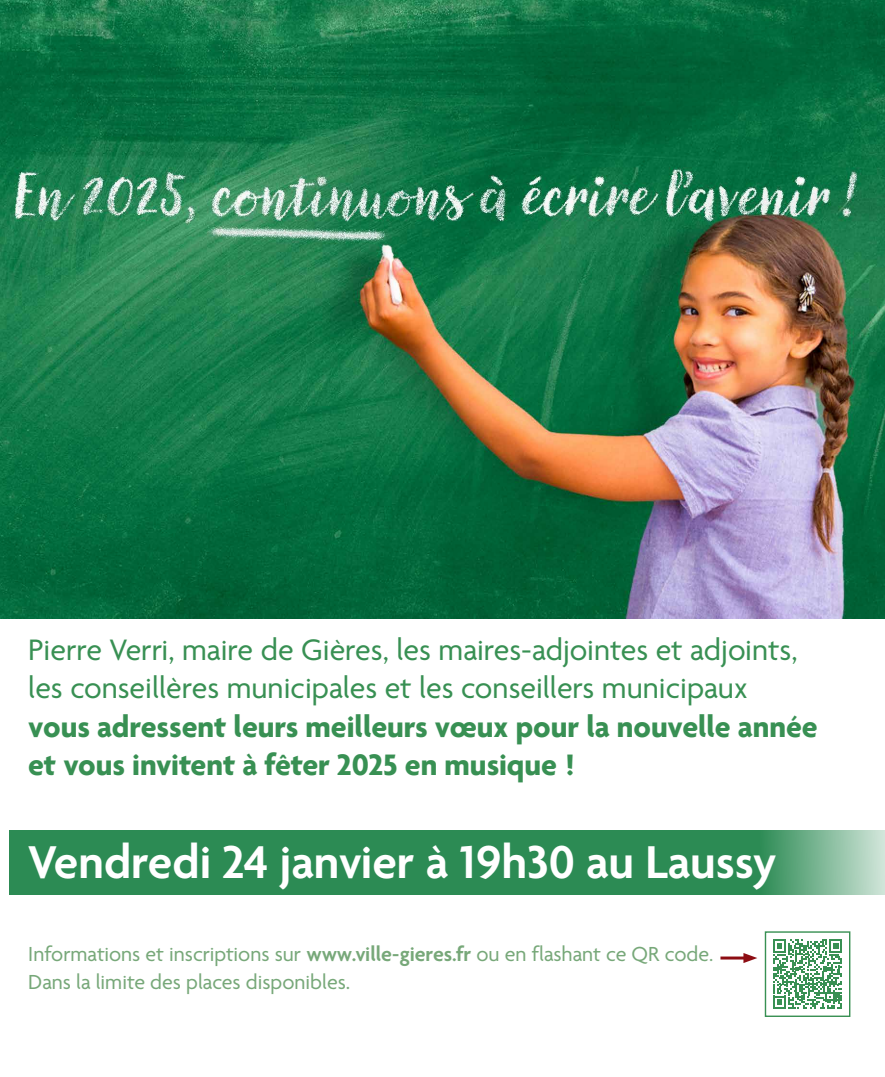
<style>
.page{position:relative;width:885px;height:1077px;background:#fff}
.page>*{position:absolute;margin:0;border:0;box-sizing:border-box;transform-origin:0 0}
.t1{font:600 49.8px "Agenda One";color:#fff}
.t2{font:32px/38.4px "Agenda One";color:#389053}
.t3{font:700 32px/38.4px "Agenda One";color:#389053}
.t4{font:22px/27.9px "Agenda One";color:#77a879}
.s1{font-weight:600}
.s2{font-size:23.3px}
</style>
<div class="page">
<div style="left:9px;top:829px;width:875px;height:65px;background:#2c8b54"></div>
<svg style="left:773px;top:939px;width:69px;height:69px"></svg>
<div style="left:764px;top:931px;width:86px;height:85px;border:1px solid #389053"></div>
<hr style="left:720px;top:956px;width:28px;height:3px;background:#8d0d13">
<svg style="left:743px;top:953px;width:14px;height:9px"></svg>
<img style="left:0;top:0;width:884px;height:618px">
<p class="t2" style="left:28px;top:631px;width:770px">Pierre Verri, maire de Gières, les maires-adjointes et adjoints, les conseillères municipales et les conseillers municipaux</p>
<p class="t3" style="left:28px;top:707px;width:790px">vous adressent leurs meilleurs vœux pour la nouvelle année et vous invitent à fêter 2025 en musique !</p>
<h1 class="t1" style="left:28px;top:834px;width:749px">Vendredi 24 janvier à 19h30 au Laussy</h1>
<p class="t4" style="left:28px;top:940px;width:686px">Informations et inscriptions sur <span class="s1">www.ville-gieres.fr</span> ou en flashant ce QR code.<br>Dans la limite des places disponibles<span class="s2">.</span></p>
</div>
